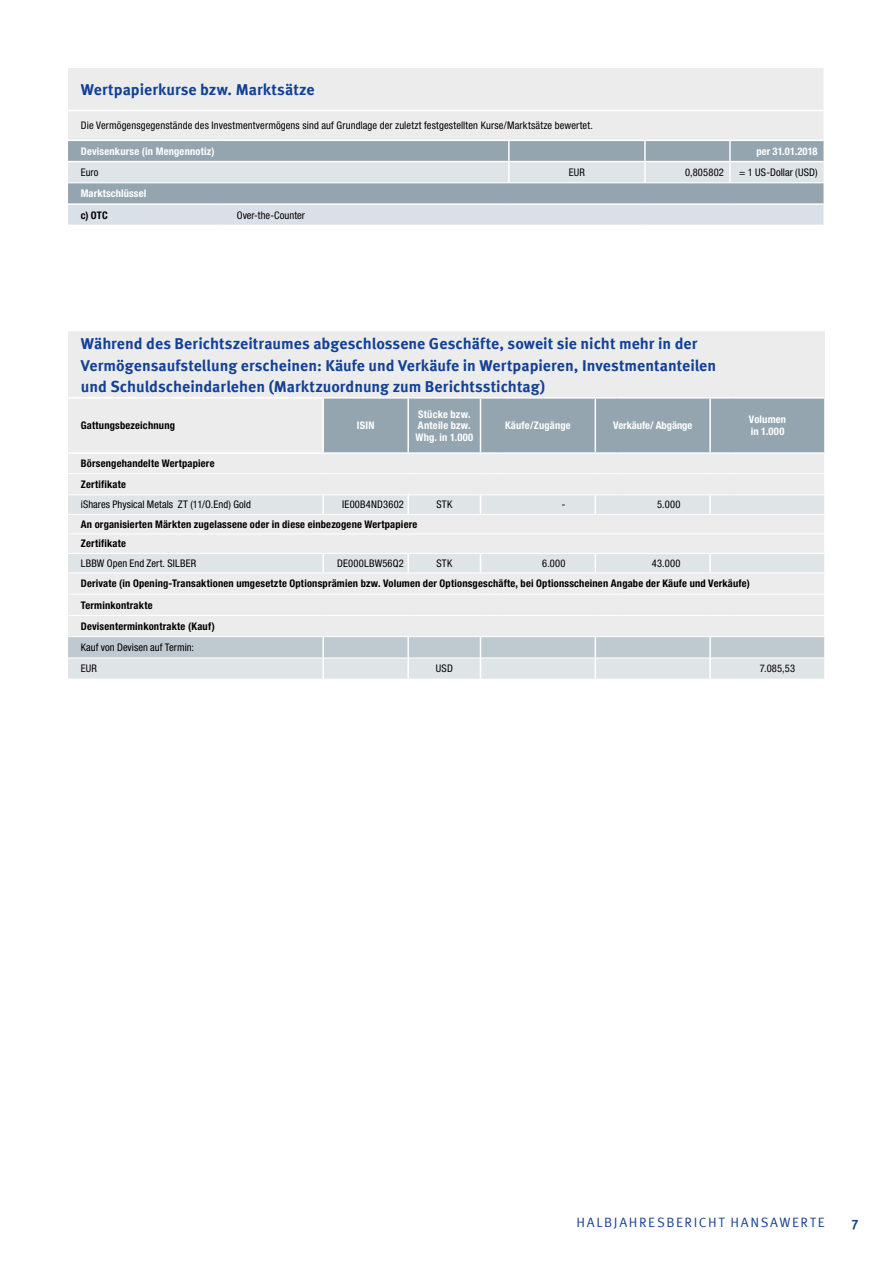
<style>
.page{position:relative;width:893px;height:1263px;background:#fff}
.page>*{position:absolute;margin:0;border:0;box-sizing:border-box;transform-origin:0 0}
.t1{font:700 15.75px/21.3px "Meta Offc Pro";color:#134094}
.t2{font:13.5px "Meta Offc Pro Norm";letter-spacing:.12em;color:#134094}
.t3{font:700 13.5px "Meta Offc Pro";color:#134094}
.t4{font:700 condensed 10.5px/21.3px "Helvetica Neue LTW1 G";letter-spacing:.02em;color:#000}
.t5{font:condensed 10.5px/21.3px "Helvetica Neue LTW1 G";letter-spacing:.015em;color:#000}
.t6{font:700 condensed 10.5px/11.7px "Helvetica Neue LTW1 G";letter-spacing:.015em;color:#fff}
</style>
<div class="page">
<div style="left:68px;top:68px;width:755px;height:72px;background:#ececed"></div>
<div style="left:68px;top:141px;width:755px;height:62px;background:#94a5b0"></div>
<div style="left:68px;top:162px;width:755px;height:20px;background:#dfe4e7"></div>
<div style="left:68px;top:205px;width:755px;height:20px;background:#dae0e8"></div>
<hr style="left:508px;top:141px;width:2px;height:20px;background:#fff">
<hr style="left:644px;top:141px;width:2px;height:20px;background:#fff">
<hr style="left:508px;top:162px;width:2px;height:20px;background:#fff">
<hr style="left:644px;top:162px;width:2px;height:20px;background:#fff">
<hr style="left:729px;top:141px;width:2px;height:20px;background:#fff">
<hr style="left:729px;top:162px;width:2px;height:20px;background:#fff">
<hr style="left:68px;top:110px;width:156px;height:1px;background:#fff">
<hr style="left:224px;top:110px;width:285px;height:1px;background:#fff">
<hr style="left:509px;top:110px;width:136px;height:1px;background:#fff">
<hr style="left:645px;top:110px;width:85px;height:1px;background:#fff">
<hr style="left:730px;top:110px;width:93px;height:1px;background:#fff">
<hr style="left:68px;top:161px;width:156px;height:1px;background:#fff">
<hr style="left:224px;top:161px;width:285px;height:1px;background:#fff">
<hr style="left:509px;top:161px;width:136px;height:1px;background:#fff">
<hr style="left:645px;top:161px;width:85px;height:1px;background:#fff">
<hr style="left:730px;top:161px;width:93px;height:1px;background:#fff">
<hr style="left:68px;top:182px;width:156px;height:1px;background:#fff">
<hr style="left:224px;top:182px;width:285px;height:1px;background:#fff">
<hr style="left:509px;top:182px;width:136px;height:1px;background:#fff">
<hr style="left:645px;top:182px;width:85px;height:1px;background:#fff">
<hr style="left:730px;top:182px;width:93px;height:1px;background:#fff">
<div style="left:68px;top:331px;width:757px;height:121px;background:#ececed"></div>
<div style="left:324px;top:399px;width:500px;height:53px;background:#94a5b0"></div>
<div style="left:68px;top:454px;width:756px;height:19px;background:#ececed"></div>
<div style="left:68px;top:474px;width:756px;height:20px;background:#ececed"></div>
<svg style="left:68px;top:495px;width:340px;height:141px;background:#e9eaec"></svg>
<svg style="left:408px;top:495px;width:416px;height:141px;background:#eaeaec"></svg>
<hr style="left:68px;top:397px;width:255px;height:2px;background:#fff">
<hr style="left:323px;top:397px;width:85px;height:2px;background:#fff">
<hr style="left:408px;top:397px;width:72px;height:2px;background:#fff">
<hr style="left:595px;top:397px;width:22px;height:2px;background:#fff">
<hr style="left:617px;top:397px;width:93px;height:2px;background:#fff">
<hr style="left:710px;top:397px;width:21px;height:2px;background:#fff">
<hr style="left:731px;top:397px;width:95px;height:2px;background:#fff">
<hr style="left:68px;top:514px;width:255px;height:1px;background:#fff">
<hr style="left:323px;top:514px;width:85px;height:1px;background:#fff">
<hr style="left:68px;top:594px;width:255px;height:1px;background:#fff">
<hr style="left:323px;top:594px;width:85px;height:1px;background:#fff">
<hr style="left:408px;top:594px;width:72px;height:1px;background:#fff">
<svg style="left:480px;top:594px;width:22px;height:1px"></svg>
<hr style="left:502px;top:594px;width:93px;height:1px;background:#fff">
<svg style="left:595px;top:594px;width:22px;height:1px"></svg>
<hr style="left:617px;top:594px;width:93px;height:1px;background:#fff">
<svg style="left:710px;top:594px;width:21px;height:1px"></svg>
<hr style="left:731px;top:594px;width:93px;height:1px;background:#fff">
<hr style="left:68px;top:615px;width:255px;height:1px;background:#fff">
<hr style="left:323px;top:615px;width:85px;height:1px;background:#fff">
<hr style="left:408px;top:615px;width:72px;height:1px;background:#fff">
<svg style="left:480px;top:615px;width:22px;height:1px"></svg>
<hr style="left:502px;top:615px;width:93px;height:1px;background:#fff">
<svg style="left:595px;top:615px;width:22px;height:1px"></svg>
<hr style="left:617px;top:615px;width:93px;height:1px;background:#fff">
<svg style="left:710px;top:615px;width:21px;height:1px"></svg>
<hr style="left:731px;top:615px;width:93px;height:1px;background:#fff">
<hr style="left:408px;top:514px;width:72px;height:1px;background:#fff">
<hr style="left:502px;top:514px;width:93px;height:1px;background:#fff">
<hr style="left:617px;top:514px;width:93px;height:1px;background:#fff">
<hr style="left:731px;top:514px;width:93px;height:1px;background:#fff">
<svg style="left:322px;top:495px;width:2px;height:19px"></svg>
<hr style="left:322px;top:399px;width:2px;height:53px;background:#fff">
<hr style="left:709px;top:399px;width:2px;height:53px;background:#fff">
<hr style="left:407px;top:399px;width:2px;height:53px;background:#fff">
<hr style="left:480px;top:397px;width:22px;height:2px;background:#fff">
<hr style="left:480px;top:399px;width:1px;height:53px;background:#fff">
<hr style="left:502px;top:397px;width:93px;height:2px;background:#fff">
<hr style="left:595px;top:399px;width:1px;height:53px;background:#fff">
<hr style="left:824px;top:399px;width:2px;height:53px;background:#fff">
<svg style="left:407px;top:495px;width:2px;height:19px"></svg>
<svg style="left:480px;top:495px;width:22px;height:20px"></svg>
<svg style="left:595px;top:495px;width:22px;height:20px"></svg>
<svg style="left:709px;top:495px;width:22px;height:20px"></svg>
<svg style="left:68px;top:533px;width:756px;height:40px;background:#e7e9eb"></svg>
<svg style="left:68px;top:636px;width:757px;height:43px;background:#d2d9dd"></svg>
<hr style="left:709px;top:658px;width:2px;height:21px;background:#fff">
<hr style="left:824px;top:658px;width:2px;height:21px;background:#fff">
<h1 class="t1" style="left:81px;top:78px;width:235px">Wertpapierkurse bzw. Marktsätze</h1>
<p class="t5" style="left:81px;top:115px;width:514px">Die Vermögensgegenstände des Investmentvermögens sind auf Grundlage der zuletzt festgestellten Kurse/Marktsätze bewertet.</p>
<p class="t6" style="left:81px;top:145px;width:135px">Devisenkurse (in Mengennotiz)</p>
<p class="t6" style="left:756px;top:145px;width:63px">per 31.01.2018</p>
<p class="t5" style="left:81px;top:162px;width:19px">Euro</p>
<p class="t5" style="left:569px;top:162px;width:18px">EUR</p>
<p class="t5" style="left:685px;top:162px;width:40px">0,805802</p>
<p class="t5" style="left:739px;top:162px;width:80px">= 1 US-Dollar (USD)</p>
<p class="t6" style="left:81px;top:188px;width:67px">Marktschlüssel</p>
<p class="t4" style="left:81px;top:204px;width:28px">c) OTC</p>
<p class="t5" style="left:237px;top:204px;width:70px">Over-the-Counter</p>
<p class="t1" style="left:81px;top:332px;width:637px">Während des Berichtszeitraumes abgeschlossene Geschäfte, soweit sie nicht mehr in der<br>Vermögensaufstellung erscheinen: Käufe und Verkäufe in Wertpapieren, Investmentanteilen und Schuldscheindarlehen (Marktzuordnung zum Berichtsstichtag)</p>
<p class="t4" style="left:81px;top:415px;width:96px">Gattungsbezeichnung</p>
<p class="t6" style="left:357px;top:420px;width:19px">ISIN</p>
<p class="t6" style="left:415px;top:408px;width:59px">Stücke bzw.<br>Anteile bzw.<br>Whg. in 1.000</p>
<p class="t6" style="left:505px;top:420px;width:67px">Käufe/Zugänge</p>
<p class="t6" style="left:613px;top:420px;width:81px">Verkäufe/ Abgänge</p>
<p class="t6" style="left:749px;top:414px;width:39px">Volumen in 1.000</p>
<p class="t4" style="left:81px;top:452px;width:135px">Börsengehandelte Wertpapiere<br>Zertifikate</p>
<p class="t5" style="left:81px;top:494px;width:172px">iShares Physical Metals ZT (11/O.End) Gold</p>
<p class="t5" style="left:342px;top:494px;width:63px">IE00B4ND3602</p>
<p class="t5" style="left:436px;top:494px;width:17px">STK</p>
<p class="t5" style="left:562px;top:494px;width:5px">-</p>
<p class="t5" style="left:657px;top:494px;width:25px">5.000</p>
<p class="t4" style="left:81px;top:514px;width:338px;line-height:19.5px">An organisierten Märkten zugelassene oder in diese einbezogene Wertpapiere<br>Zertifikate</p>
<p class="t5" style="left:81px;top:553px;width:117px">LBBW Open End Zert. SILBER</p>
<p class="t5" style="left:337px;top:553px;width:68px">DE000LBW56Q2</p>
<p class="t5" style="left:436px;top:553px;width:17px">STK</p>
<p class="t5" style="left:542px;top:553px;width:25px">6.000</p>
<p class="t5" style="left:652px;top:553px;width:30px">43.000</p>
<p class="t4" style="left:81px;top:573px;width:671px">Derivate (in Opening-Transaktionen umgesetzte Optionsprämien bzw. Volumen der Optionsgeschäfte, bei Optionsscheinen Angabe der Käufe und Verkäufe)<br>Terminkontrakte<br>Devisenterminkontrakte (Kauf)</p>
<p class="t5" style="left:81px;top:637px;width:115px">Kauf von Devisen auf Termin:<br>EUR</p>
<p class="t5" style="left:436px;top:658px;width:18px">USD</p>
<p class="t5" style="left:760px;top:658px;width:37px">7.085,53</p>
<p class="t2" style="left:576px;top:1211px;width:213px">HALBJAHRESBERICHT HANSAWERTE</p>
<p class="t3" style="left:851px;top:1214px;width:9px">7</p>
</div>
